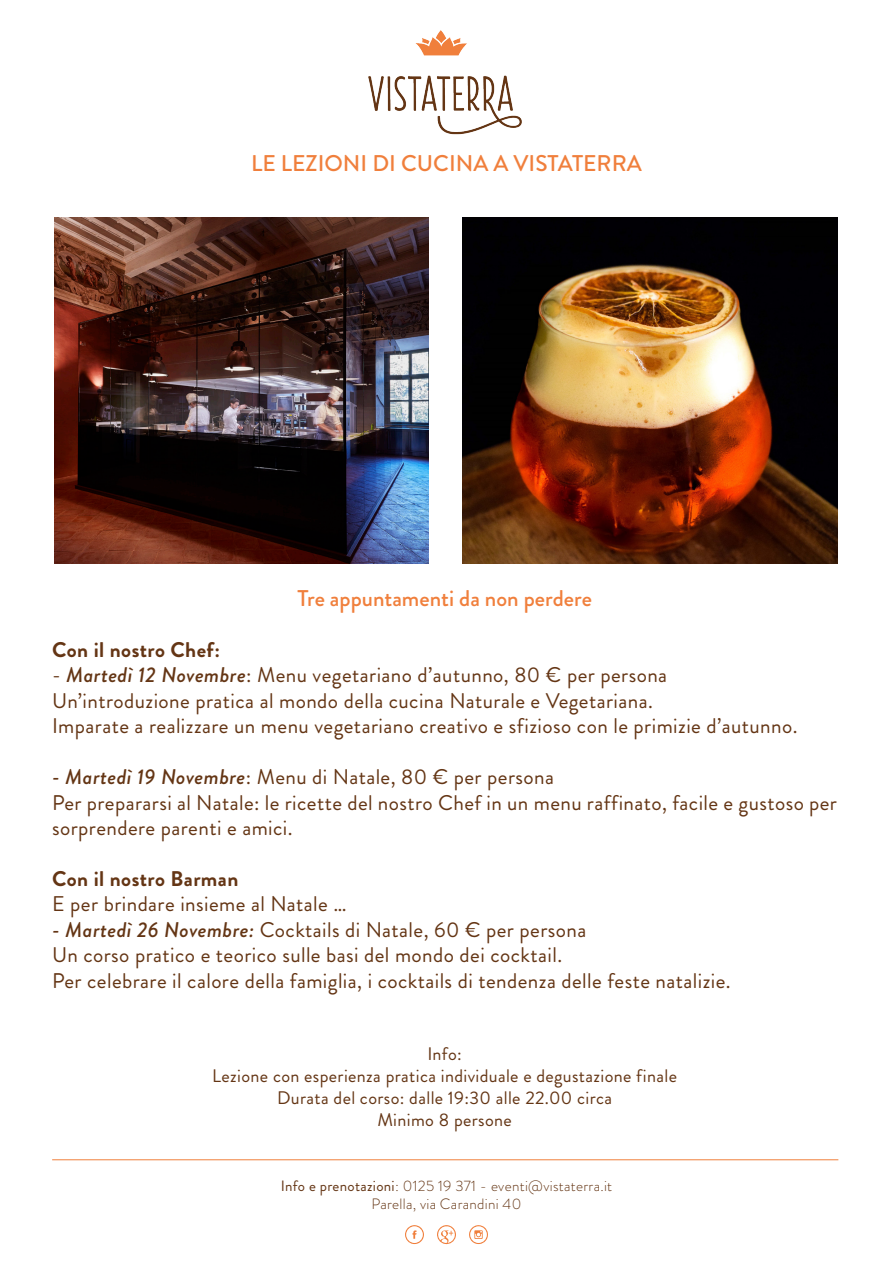
<style>
.page{position:relative;width:893px;height:1263px;background:#fff}
.page>*{position:absolute;margin:0;border:0;box-sizing:border-box;transform-origin:0 0}
.t1{font:500 22.65px "Brandon Grotesque";color:#f07f3c}
.t2{font:21.15px/25.5px "Brandon Grotesque";letter-spacing:.02em;color:#643514}
.t3{font:700 21.15px "Brandon Grotesque";letter-spacing:.02em;color:#643514}
.t4{font:18.15px "Brandon Grotesque";letter-spacing:.02em;color:#643514}
.t5{font:300 15px "Brandon Grotesque";letter-spacing:.02em;color:#643514}
.s1{font-weight:500;font-style:italic}
.s2{font-weight:400}
</style>
<div class="page">
<hr style="left:52px;top:1159px;width:786px;height:1px;background:#f07f3c">
<svg style="left:405px;top:1225px;width:19px;height:20px"></svg>
<svg style="left:437px;top:1225px;width:19px;height:20px"></svg>
<svg style="left:469px;top:1225px;width:19px;height:19px"></svg>
<img style="left:54px;top:218px;width:374px;height:346px">
<img style="left:463px;top:218px;width:374px;height:346px">
<img style="left:368px;top:30px;width:154px;height:105px">
<p class="t1" style="left:251px;top:147px;width:392px">LE LEZIONI DI CUCINA A VISTATERRA</p>
<p class="t1" style="left:297px;top:582px;width:296px">Tre appuntamenti da non perdere</p>
<p class="t3" style="left:52px;top:635px;width:169px">Con il nostro Chef:</p>
<p class="t2" style="left:52px;top:662px;width:616px">- <span class="s1">Martedì 12 Novembre</span>: Menu vegetariano d’autunno, 80 € per persona</p>
<p class="t2" style="left:52px;top:688px;width:602px">Un’introduzione pratica al mondo della cucina Naturale e Vegetariana.</p>
<p class="t2" style="left:52px;top:713px;width:747px">Imparate a realizzare un menu vegetariano creativo e sfizioso con le primizie d’autunno.</p>
<p class="t2" style="left:52px;top:764px;width:503px"><span class="s1">- Martedì 19 Novembre</span>: Menu di Natale, 80 € per persona</p>
<p class="t2" style="left:52px;top:790px;width:786px">Per prepararsi al Natale: le ricette del nostro Chef in un menu raffinato, facile e gustoso per sorprendere parenti e amici.</p>
<p class="t3" style="left:52px;top:864px;width:188px">Con il nostro Barman</p>
<p class="t2" style="left:52px;top:892px;width:296px">E per brindare insieme al Natale …</p>
<p class="t2" style="left:52px;top:917px;width:536px"><span class="s1">- Martedì 26 Novembre:</span> Cocktails di Natale, 60 € per persona</p>
<p class="t2" style="left:52px;top:942px;width:511px">Un corso pratico e teorico sulle basi del mondo dei cocktail.</p>
<p class="t2" style="left:52px;top:968px;width:680px">Per celebrare il calore della famiglia, i cocktails di tendenza delle feste natalizie.</p>
<p class="t4" style="left:427px;top:1042px;width:36px">Info:</p>
<p class="t4" style="left:212px;top:1063px;width:466px">Lezione con esperienza pratica individuale e degustazione finale</p>
<p class="t4" style="left:277px;top:1085px;width:336px">Durata del corso: dalle 19:30 alle 22.00 circa</p>
<p class="t4" style="left:377px;top:1107px;width:136px">Minimo 8 persone</p>
<p class="t5" style="left:281px;top:1175px;width:333px"><span class="s2">Info e prenotazioni</span>: 0125 19 371 - eventi@vistaterra.it</p>
<p class="t5" style="left:372px;top:1193px;width:151px">Parella, via Carandini 40</p>
</div>
